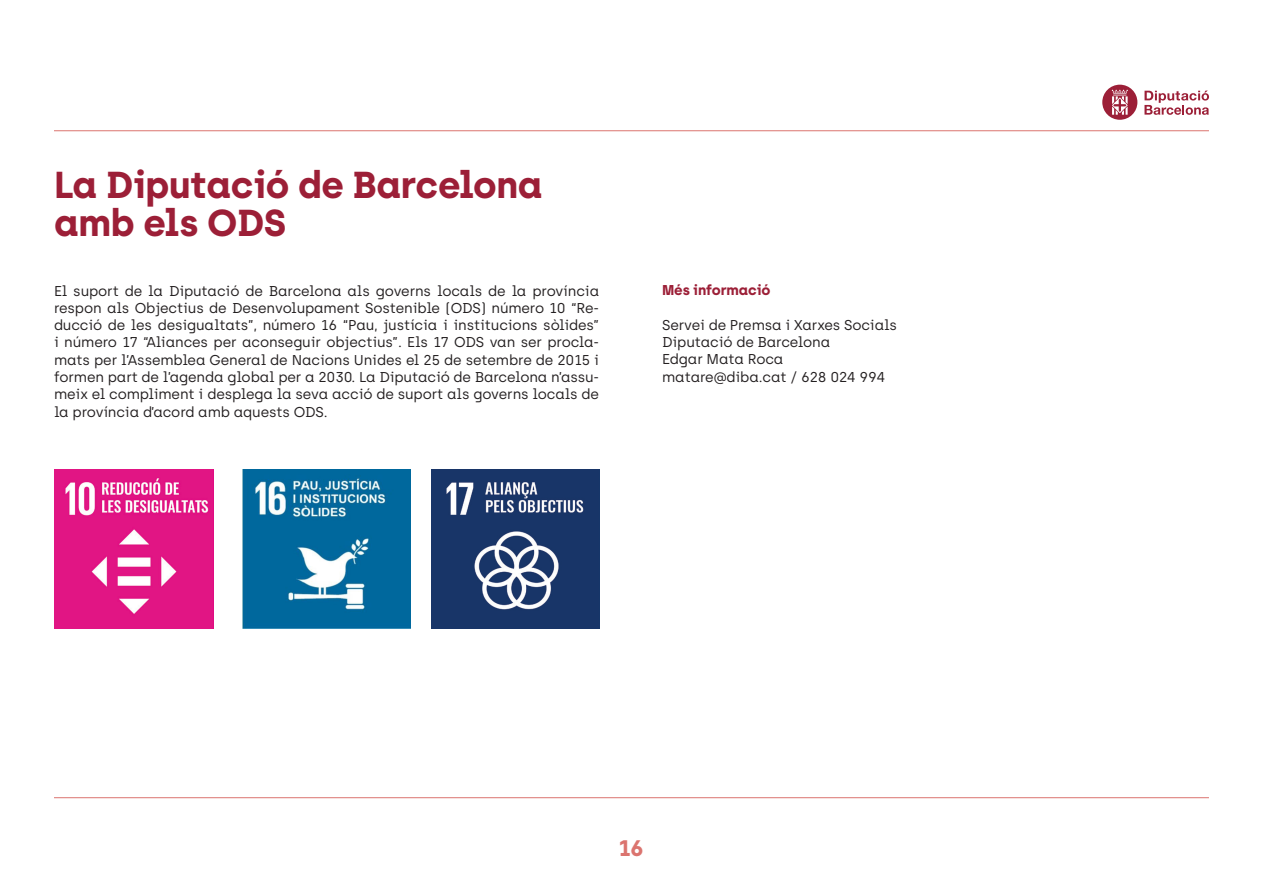
<style>
.page{position:relative;width:1263px;height:893px;background:#fff}
.page>*{position:absolute;margin:0;border:0;box-sizing:border-box;transform-origin:0 0}
.titulo_grande{font:700 37.5px/37.5px "Archia";letter-spacing:-.01em;color:#9c1f37}
.titulos{font:700 22.5px "Archia";color:#db746f}
.text_seguit{font:14.25px/17.2px "Archia";letter-spacing:-.01em;color:#231f20;text-align:justify}
.text_seguit-2{font:700 14.25px "Archia";letter-spacing:-.01em;color:#9c1f37}
</style>
<div class="page">
<svg style="left:1144px;top:91px;width:65px;height:24px"></svg>
<svg style="left:1102px;top:85px;width:35px;height:35px"></svg>
<hr style="left:54px;top:130px;width:1155px;height:1px;background:#db746f">
<hr style="left:54px;top:797px;width:1155px;height:1px;background:#db746f">
<img style="left:243px;top:469px;width:167px;height:160px">
<img style="left:54px;top:469px;width:159px;height:160px">
<img style="left:432px;top:469px;width:167px;height:160px">
<p class="titulo_grande" style="left:54px;top:166px;width:490px">La Diputació de Barcelona amb els ODS</p>
<p class="text_seguit" style="left:54px;top:282px;width:547px">El suport de la Diputació de Barcelona als governs locals de la província respon als Objectius de Desenvolupament Sostenible (ODS) número 10 “Re&shy;ducció de les desigualtats”, número 16 “Pau, justícia i institucions sòlides” i número 17 “Aliances per aconseguir objectius”. Els 17 ODS van ser procla&shy;mats per l’Assemblea General de Nacions Unides el 25 de setembre de 2015 i formen part de l’agenda global per a 2030. La Diputació de Barcelona n’assu&shy;meix el compliment i desplega la seva acció de suport als governs locals de la província d’acord amb aquests ODS.</p>
<p class="text_seguit-2" style="left:662px;top:282px;width:110px">Més informació</p>
<p class="text_seguit" style="left:662px;top:316px;width:236px">Servei de Premsa i Xarxes Socials</p>
<p class="text_seguit" style="left:662px;top:333px;width:170px">Diputació de Barcelona</p>
<p class="text_seguit" style="left:662px;top:351px;width:123px">Edgar Mata Roca</p>
<p class="text_seguit" style="left:662px;top:368px;width:225px">matare@diba.cat / 628 024 994</p>
<p class="titulos" style="left:619px;top:834px;width:26px">16</p>
</div>
